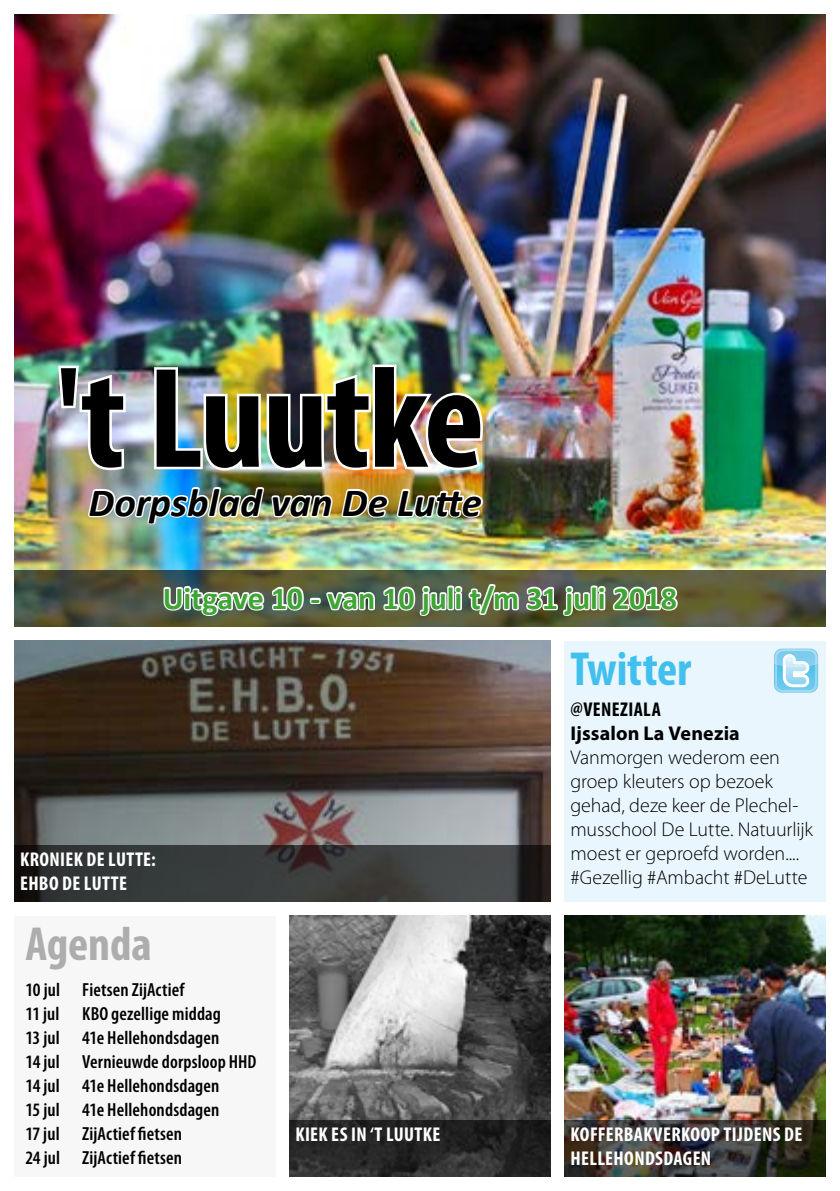
<style>
.page{position:relative;width:840px;height:1191px;background:#fff}
.page>*{position:absolute;margin:0;border:0;box-sizing:border-box;transform-origin:0 0}
.t1{font:700 condensed 144px "Myriad Pro";letter-spacing:-.015em;color:#000}
.t2{font:700 condensed 48px "Myriad Pro";letter-spacing:-.005em;color:#41c0f0}
.t3{font:700 condensed 48px "Myriad Pro";letter-spacing:-.005em;color:#adadad}
.t4{font:italic 700 40px "Calibri";color:#000}
.t5{font:700 32px "Calibri";letter-spacing:-.005em;color:#3fa535}
.t6{font:300 20px/24px "Myriad Pro";letter-spacing:-.005em;color:#000}
.t7{font:700 condensed 20px/24px "Myriad Pro";letter-spacing:.02em;color:#fff}
.t8{font:700 20px "Myriad Pro";letter-spacing:.005em;color:#000}
.t9{font:700 condensed 20px "Myriad Pro";letter-spacing:.02em;color:#000}
.t10{font:600 condensed 19px/24px "Myriad Pro";letter-spacing:.01em;color:#000}
</style>
<div class="page">
<img style="left:14px;top:641px;width:536px;height:204px">
<div style="left:14px;top:916px;width:261px;height:260px;background:#f7f7f7"></div>
<div style="left:564px;top:641px;width:261px;height:260px;background:#eaf6fe"></div>
<img style="left:289px;top:916px;width:261px;height:204px">
<img style="left:564px;top:916px;width:261px;height:204px">
<svg style="left:289px;top:1120px;width:261px;height:56px;background:#262626"></svg>
<svg style="left:564px;top:1120px;width:261px;height:56px;background:#393530"></svg>
<img style="left:14px;top:14px;width:811px;height:556px">
<svg style="left:14px;top:570px;width:811px;height:56px;background:#52543d"></svg>
<svg style="left:161px;top:574px;width:518px;height:53px"></svg>
<img style="left:55px;top:362px;width:430px;height:190px">
<svg style="left:774px;top:648px;width:43px;height:44px;background:#a2dbf2"></svg>
<svg style="left:14px;top:845px;width:536px;height:56px;background:#363737"></svg>
<h1 class="t1" style="left:56px;top:339px;width:429px">'t Luutke</h1>
<h3 class="t4" style="left:88px;top:477px;width:395px">Dorpsblad van De Lutte</h3>
<h3 class="t5" style="left:163px;top:577px;width:515px">Uitgave 10 - van 10 juli t/m 31 juli 2018</h3>
<p class="t7" style="left:20px;top:847px;width:137px">KRONIEK DE LUTTE:<br>EHBO DE LUTTE</p>
<h2 class="t3" style="left:26px;top:918px;width:127px">Agenda</h2>
<p class="t10" style="left:26px;top:978px;width:232px">10 jul Fietsen ZijActief<br>11 jul KBO gezellige middag<br>13 jul 41e Hellehondsdagen<br>14 jul Vernieuwde dorpsloop HHD<br>14 jul 41e Hellehondsdagen<br>15 jul 41e Hellehondsdagen<br>17 jul ZijActief fietsen<br>24 jul ZijActief fietsen</p>
<h2 class="t2" style="left:570px;top:642px;width:122px">Twitter</h2>
<p class="t9" style="left:570px;top:698px;width:92px">@VENEZIALA</p>
<p class="t8" style="left:570px;top:720px;width:171px">Ijssalon La Venezia</p>
<p class="t6" style="left:570px;top:745px;width:244px">Vanmorgen wederom een groep kleuters op bezoek gehad, deze keer de Plechel&shy;musschool De Lutte. Natuurlijk moest er geproefd worden.... #Gezellig #Ambacht #DeLutte</p>
<p class="t7" style="left:295px;top:1122px;width:146px">KIEK ES IN ‘T LUUTKE</p>
<p class="t7" style="left:570px;top:1122px;width:233px">KOFFERBAKVERKOOP TIJDENS DE<br>HELLEHONDSDAGEN</p>
</div>
